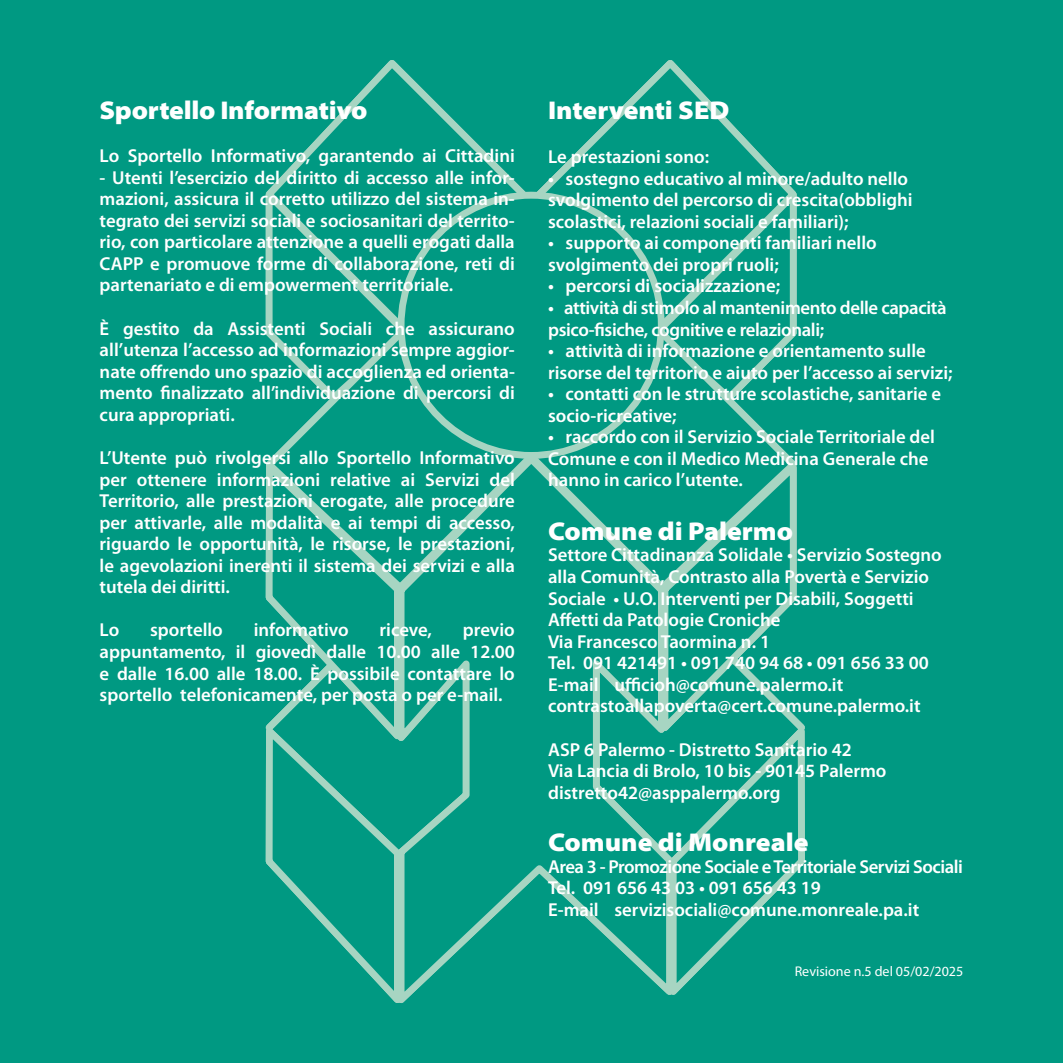
<style>
.page{position:relative;width:1063px;height:1063px;background:#009982}
.page>*{position:absolute;margin:0;border:0;box-sizing:border-box;transform-origin:0 0}
.t1{font:900 semi-expanded 25.75px "Myriad Pro";color:#fff}
.t2{font:600 18.75px/21.5px "Myriad Pro";color:#fff}
.t3{font:600 18.75px/21.5px "Myriad Pro";letter-spacing:-.02em;color:#fff}
.t4{font:14px "Myriad Pro";color:#fff}
</style>
<div class="page">
<svg style="left:265px;top:60px;width:532px;height:391px"></svg>
<div style="left:401px;top:195px;width:260px;height:260px;background:#009982;border-radius:50%"></div>
<div style="left:398px;top:192px;width:267px;height:267px;border:7px solid #a7d5c2;border-radius:50%"></div>
<svg style="left:391px;top:449px;width:285px;height:550px"></svg>
<svg style="left:655px;top:451px;width:150px;height:548px"></svg>
<svg style="left:265px;top:451px;width:142px;height:552px"></svg>
<hr style="left:1062px;top:0;width:1px;height:1063px;background:#fff">
<h1 class="t1" style="left:100px;top:93px;width:269px">Sportello Informativo</h1>
<p class="t2" style="left:100px;top:145px;width:417px">Lo Sportello Informativo, garantendo ai Cittadini</p>
<p class="t2" style="left:100px;top:166px;width:417px;text-align:justify">- Utenti l’esercizio del diritto di accesso alle infor&shy;mazioni, assicura il corretto utilizzo del sistema in&shy;tegrato dei servizi sociali e sociosanitari del territo&shy;rio, con particolare attenzione a quelli erogati dalla CAPP e promuove forme di collaborazione, reti di partenariato e di empowerment territoriale.</p>
<p class="t2" style="left:100px;top:317px;width:417px;text-align:justify">È gestito da Assistenti Sociali che assicurano all’utenza l’accesso ad informazioni sempre aggior&shy;nate offrendo uno spazio di accoglienza ed orienta&shy;mento finalizzato all’individuazione di percorsi di cura appropriati.</p>
<p class="t2" style="left:100px;top:446px;width:417px;text-align:justify">L’Utente può rivolgersi allo Sportello Informativo per ottenere informazioni relative ai Servizi del Territorio, alle prestazioni erogate, alle procedure per attivarle, alle modalità e ai tempi di accesso, riguardo le opportunità, le risorse, le prestazioni, le agevolazioni inerenti il sistema dei servizi e alla tutela dei diritti.</p>
<p class="t2" style="left:100px;top:619px;width:21px">Lo</p>
<p class="t2" style="left:150px;top:619px;width:74px">sportello</p>
<p class="t2" style="left:254px;top:619px;width:97px">informativo</p>
<p class="t2" style="left:380px;top:619px;width:54px">riceve,</p>
<p class="t2" style="left:100px;top:619px;width:417px;text-align:justify;text-indent:363px">previo appuntamento, il giovedì dalle 10.00 alle 12.00 e dalle 16.00 alle 18.00. È possibile contattare lo sportello telefonicamente, per posta o per e-mail.</p>
<h1 class="t1" style="left:548px;top:93px;width:183px">Interventi SED</h1>
<p class="t2" style="left:548px;top:146px;width:163px">Le prestazioni sono:</p>
<p class="t2" style="left:548px;top:167px;width:366px">• sostegno educativo al minore/adulto nello svolgimento del percorso di crescita(obblighi scolastici, relazioni sociali e familiari);</p>
<p class="t2" style="left:548px;top:232px;width:330px">• supporto ai componenti familiari nello svolgimento dei propri ruoli;</p>
<p class="t2" style="left:548px;top:275px;width:234px">• percorsi di socializzazione;</p>
<p class="t3" style="left:548px;top:296px;width:400px">• attività di stimolo al mantenimento delle capacità psico-fisiche, cognitive e relazionali;</p>
<p class="t2" style="left:548px;top:340px;width:406px">• attività di informazione e orientamento sulle risorse del territorio e aiuto per l’accesso ai servizi;</p>
<p class="t2" style="left:548px;top:383px;width:394px">• contatti con le strutture scolastiche, sanitarie e socio-ricreative;</p>
<p class="t2" style="left:548px;top:426px;width:388px">• raccordo con il Servizio Sociale Territoriale del<br>Comune e con il Medico Medicina Generale che hanno in carico l’utente.</p>
<h1 class="t1" style="left:548px;top:514px;width:247px">Comune di Palermo</h1>
<p class="t2" style="left:548px;top:544px;width:395px">Settore Cittadinanza Solidale • Servizio Sostegno alla Comunità, Contrasto alla Povertà e Servizio Sociale • U.O. Interventi per Disabili, Soggetti Affetti da Patologie Croniche<br>Via Francesco Taormina n. 1<br>Tel. 091 421491 • 091 740 94 68 • 091 656 33 00<br>E-mail ufficioh@comune.palermo.it contrastoallapoverta@cert.comune.palermo.it</p>
<p class="t2" style="left:548px;top:738px;width:340px">ASP 6 Palermo - Distretto Sanitario 42<br>Via Lancia di Brolo, 10 bis - 90145 Palermo distretto42@asppalermo.org</p>
<h1 class="t1" style="left:548px;top:825px;width:262px">Comune di Monreale</h1>
<p class="t2" style="left:548px;top:855px;width:416px">Area 3 - Promozione Sociale e Territoriale Servizi Sociali<br>Tel. 091 656 43 03 • 091 656 43 19<br>E-mail servizisociali@comune.monreale.pa.it</p>
<p class="t4" style="left:795px;top:963px;width:170px">Revisione n.5 del 05/02/2025</p>
</div>
